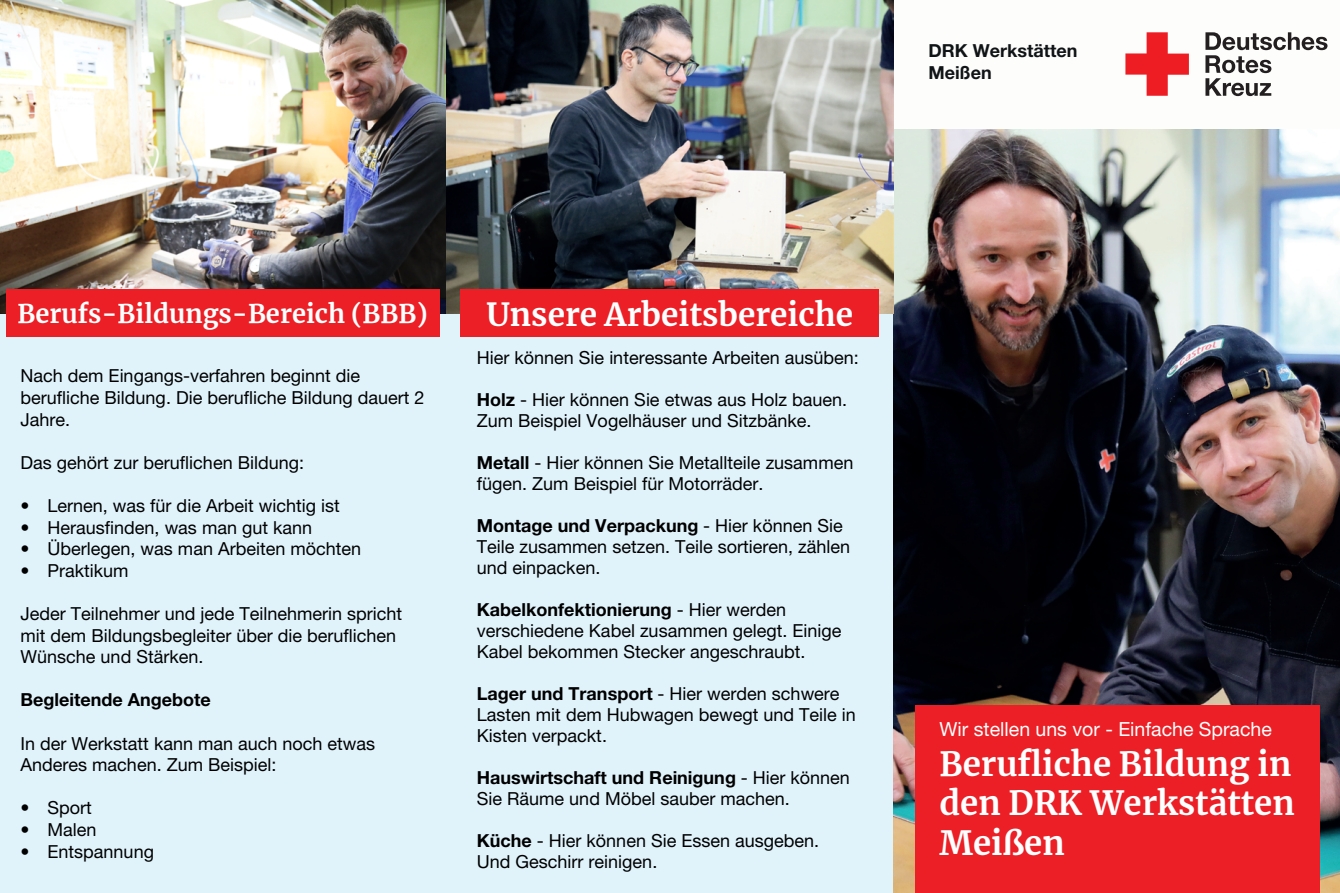
<style>
.page{position:relative;width:1340px;height:893px;background:#fff}
.page>*{position:absolute;margin:0;border:0;box-sizing:border-box;transform-origin:0 0}
.t1{font:700 33px/39.6px "Merriweather";color:#fff;text-align:justify}
.t2{font:700 31.5px "Merriweather";color:#fff}
.t3{font:700 25.5px "Merriweather";color:#fff}
.t4{font:19.5px "Helvetica Neue";color:#fff}
.t5{font:18px/21px "Helvetica Neue";color:#000001}
.t6{font:700 18px/21.6px "Helvetica Neue";color:#111416}
.t7{font:700 18px "Helvetica Neue";color:#000001}
.s1{font-weight:700}
</style>
<div class="page">
<img style="left:893px;top:128px;width:446px;height:765px">
<svg style="left:1205px;top:32px;width:122px;height:64px"></svg>
<svg style="left:1125px;top:32px;width:63px;height:64px"></svg>
<div style="left:915px;top:705px;width:404px;height:188px;background:#eb1f25"></div>
<div style="left:0;top:1px;width:446px;height:892px;background:#e0f3fa"></div>
<img style="left:0;top:0;width:446px;height:313px">
<div style="left:7px;top:289px;width:433px;height:48px;background:#eb1f25"></div>
<div style="left:446px;top:0;width:447px;height:893px;background:#e0f3fa"></div>
<img style="left:446px;top:0;width:447px;height:313px">
<div style="left:461px;top:289px;width:418px;height:48px;background:#eb1f25"></div>
<p class="t6" style="left:928px;top:40px;width:151px">DRK Werkstätten<br>Meißen</p>
<h3 class="t3" style="left:18px;top:297px;width:412px">Berufs-Bildungs-Bereich (BBB)</h3>
<p class="t5" style="left:21px;top:365px;width:405px;line-height:21.6px">Nach dem Eingangs-verfahren beginnt die berufliche Bildung. Die berufliche Bildung dauert 2<br>Jahre.</p>
<p class="t5" style="left:21px;top:452px;width:285px">Das gehört zur beruflichen Bildung:</p>
<p class="t5" style="left:21px;top:495px;width:320px">• Lernen, was für die Arbeit wichtig ist</p>
<p class="t5" style="left:21px;top:516px;width:293px">• Herausfinden, was man gut kann</p>
<p class="t5" style="left:21px;top:538px;width:342px">• Überlegen, was man Arbeiten möchten</p>
<p class="t5" style="left:21px;top:560px;width:110px">• Praktikum</p>
<p class="t5" style="left:21px;top:602px;width:383px;line-height:21.6px">Jeder Teilnehmer und jede Teilnehmerin spricht mit dem Bildungsbegleiter über die beruflichen<br>Wünsche und Stärken.</p>
<p class="t7" style="left:21px;top:689px;width:192px">Begleitende Angebote</p>
<p class="t5" style="left:21px;top:732px;width:356px;line-height:21.6px">In der Werkstatt kann man auch noch etwas<br>Anderes machen. Zum Beispiel:</p>
<p class="t5" style="left:21px;top:797px;width:73px">• Sport</p>
<p class="t5" style="left:21px;top:819px;width:78px">• Malen</p>
<p class="t5" style="left:21px;top:840px;width:135px">• Entspannung</p>
<h2 class="t2" style="left:486px;top:292px;width:368px">Unsere Arbeitsbereiche</h2>
<p class="t5" style="left:477px;top:347px;width:383px">Hier können Sie interessante Arbeiten ausüben:</p>
<p class="t5" style="left:477px;top:389px;width:371px"><span class="s1">Holz</span> - Hier können Sie etwas aus Holz bauen.<br>Zum Beispiel Vogelhäuser und Sitzbänke.</p>
<p class="t5" style="left:477px;top:452px;width:378px"><span class="s1">Metall</span> - Hier können Sie Metallteile zusammen fügen. Zum Beispiel für Motorräder.</p>
<p class="t5" style="left:477px;top:515px;width:374px"><span class="s1">Montage und Verpackung</span> - Hier können Sie<br>Teile zusammen setzen. Teile sortieren, zählen und einpacken.</p>
<p class="t5" style="left:477px;top:599px;width:366px"><span class="s1">Kabelkonfektionierung</span> - Hier werden verschiedene Kabel zusammen gelegt. Einige<br>Kabel bekommen Stecker angeschraubt.</p>
<p class="t5" style="left:477px;top:683px;width:380px"><span class="s1">Lager und Transport</span> - Hier werden schwere<br>Lasten mit dem Hubwagen bewegt und Teile in<br>Kisten verpackt.</p>
<p class="t5" style="left:477px;top:767px;width:374px"><span class="s1">Hauswirtschaft und Reinigung</span> - Hier können<br>Sie Räume und Möbel sauber machen.</p>
<p class="t5" style="left:477px;top:830px;width:344px"><span class="s1">Küche</span> - Hier können Sie Essen ausgeben.<br>Und Geschirr reinigen.</p>
<p class="t4" style="left:939px;top:717px;width:334px">Wir stellen uns vor - Einfache Sprache</p>
<h1 class="t1" style="left:939px;top:743px;width:357px">Berufliche Bildung in den DRK Werkstätten Meißen</h1>
</div>
